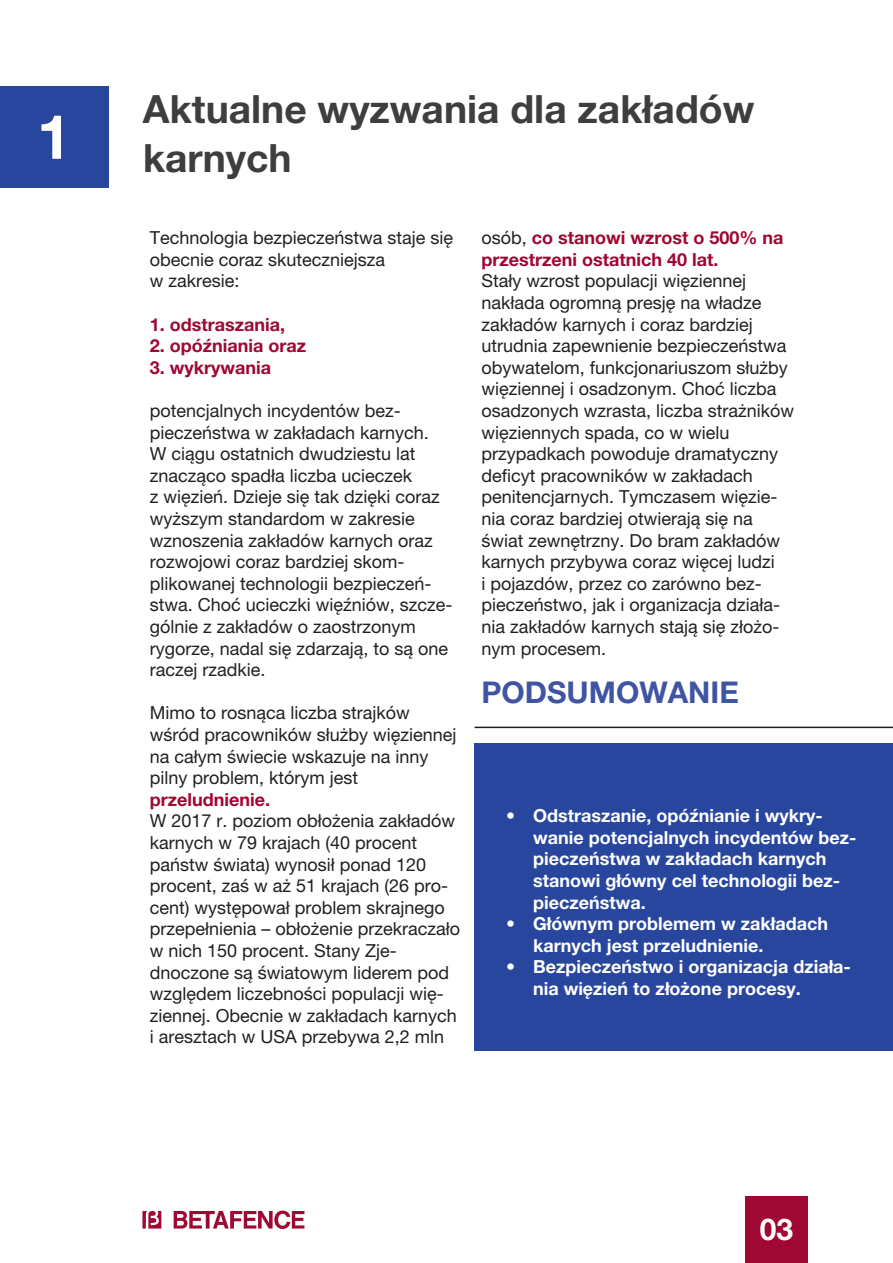
<style>
.page{position:relative;width:893px;height:1263px;background:#fff}
.page>*{position:absolute;margin:0;border:0;box-sizing:border-box;transform-origin:0 0}
.t1{font:700 61.5px "Helvetica Neue LT Pro";color:#fff}
.t2{font:700 39px/49.5px "Helvetica Neue LT Pro";color:#3e3e3f}
.t3{font:700 30px "Helvetica Neue LT Pro";color:#4054a4}
.t4{font:700 30px "Helvetica Neue LT Pro";color:#fff}
.t5{font:18px/21.6px "Helvetica Neue LT Pro";color:#231f20}
.t6{font:700 18px/21.6px "Helvetica Neue LT Pro";color:#fff}
.t7{font:700 18px/21.6px "Helvetica Neue LT Pro";color:#9e0832}
.s1{font-weight:400;color:#231f20}
</style>
<div class="page">
<div style="left:475px;top:743px;width:418px;height:308px;background:#28469d"></div>
<div style="left:0;top:86px;width:108px;height:101px;background:#28469d"></div>
<svg style="left:174px;top:1210px;width:130px;height:19px"></svg>
<svg style="left:142px;top:1211px;width:19px;height:17px"></svg>
<div style="left:745px;top:1196px;width:63px;height:67px;background:#9e0832"></div>
<hr style="left:475px;top:727px;width:418px;height:1px;background:#231f20">
<h1 class="t1" style="left:37px;top:99px;width:36px">1</h1>
<h2 class="t2" style="left:143px;top:83px;width:613px">Aktualne wyzwania dla zakładów karnych</h2>
<p class="t5" style="left:150px;top:227px;width:305px">Technologia bezpieczeństwa staje się obecnie coraz skuteczniejsza<br>w zakresie:</p>
<p class="t7" style="left:150px;top:313px;width:137px">1. odstraszania,</p>
<p class="t7" style="left:150px;top:335px;width:158px">2. opóźniania oraz</p>
<p class="t7" style="left:150px;top:356px;width:123px">3. wykrywania</p>
<p class="t5" style="left:150px;top:400px;width:304px">potencjalnych incydentów bez&shy;pieczeństwa w zakładach karnych.<br>W ciągu ostatnich dwudziestu lat znacząco spadła liczba ucieczek<br>z więzień. Dzieje się tak dzięki coraz wyższym standardom w zakresie wznoszenia zakładów karnych oraz rozwojowi coraz bardziej skom&shy;plikowanej technologii bezpieczeń&shy;stwa. Choć ucieczki więźniów, szcze&shy;gólnie z zakładów o zaostrzonym rygorze, nadal się zdarzają, to są one raczej rzadkie.</p>
<p class="t5" style="left:150px;top:702px;width:308px">Mimo to rosnąca liczba strajków wśród pracowników służby więziennej na całym świecie wskazuje na inny pilny problem, którym jest</p>
<p class="t7" style="left:150px;top:788px;width:122px">przeludnienie.</p>
<p class="t5" style="left:150px;top:810px;width:312px">W 2017 r. poziom obłożenia zakładów karnych w 79 krajach (40 procent państw świata) wynosił ponad 120 procent, zaś w aż 51 krajach (26 pro&shy;cent) występował problem skrajnego przepełnienia – obłożenie przekraczało w nich 150 procent. Stany Zje&shy;dnoczone są światowym liderem pod względem liczebności populacji wię&shy;ziennej. Obecnie w zakładach karnych i aresztach w USA przebywa 2,2 mln</p>
<p class="t7" style="left:482px;top:227px;width:304px"><span class="s1">osób,</span> co stanowi wzrost o 500% na przestrzeni ostatnich 40 lat.</p>
<p class="t5" style="left:482px;top:270px;width:314px">Stały wzrost populacji więziennej nakłada ogromną presję na władze zakładów karnych i coraz bardziej utrudnia zapewnienie bezpieczeństwa obywatelom, funkcjonariuszom służby więziennej i osadzonym. Choć liczba osadzonych wzrasta, liczba strażników więziennych spada, co w wielu przypadkach powoduje dramatyczny deficyt pracowników w zakładach penitencjarnych. Tymczasem więzie&shy;nia coraz bardziej otwierają się na świat zewnętrzny. Do bram zakładów karnych przybywa coraz więcej ludzi<br>i pojazdów, przez co zarówno bez&shy;pieczeństwo, jak i organizacja działa&shy;nia zakładów karnych stają się złożo&shy;nym procesem.</p>
<h3 class="t3" style="left:482px;top:674px;width:259px">PODSUMOWANIE</h3>
<p class="t6" style="left:533px;top:804px;width:325px;text-indent:-27px">• Odstraszanie, opóźnianie i wykry&shy;wanie potencjalnych incydentów bez&shy;pieczeństwa w zakładach karnych stanowi główny cel technologii bez&shy;pieczeństwa.</p>
<p class="t6" style="left:533px;top:912px;width:297px;text-indent:-27px">• Głównym problemem w zakładach karnych jest przeludnienie.</p>
<p class="t6" style="left:533px;top:956px;width:319px;text-indent:-27px">• Bezpieczeństwo i organizacja działa&shy;nia więzień to złożone procesy.</p>
<h3 class="t4" style="left:760px;top:1211px;width:35px">03</h3>
</div>
